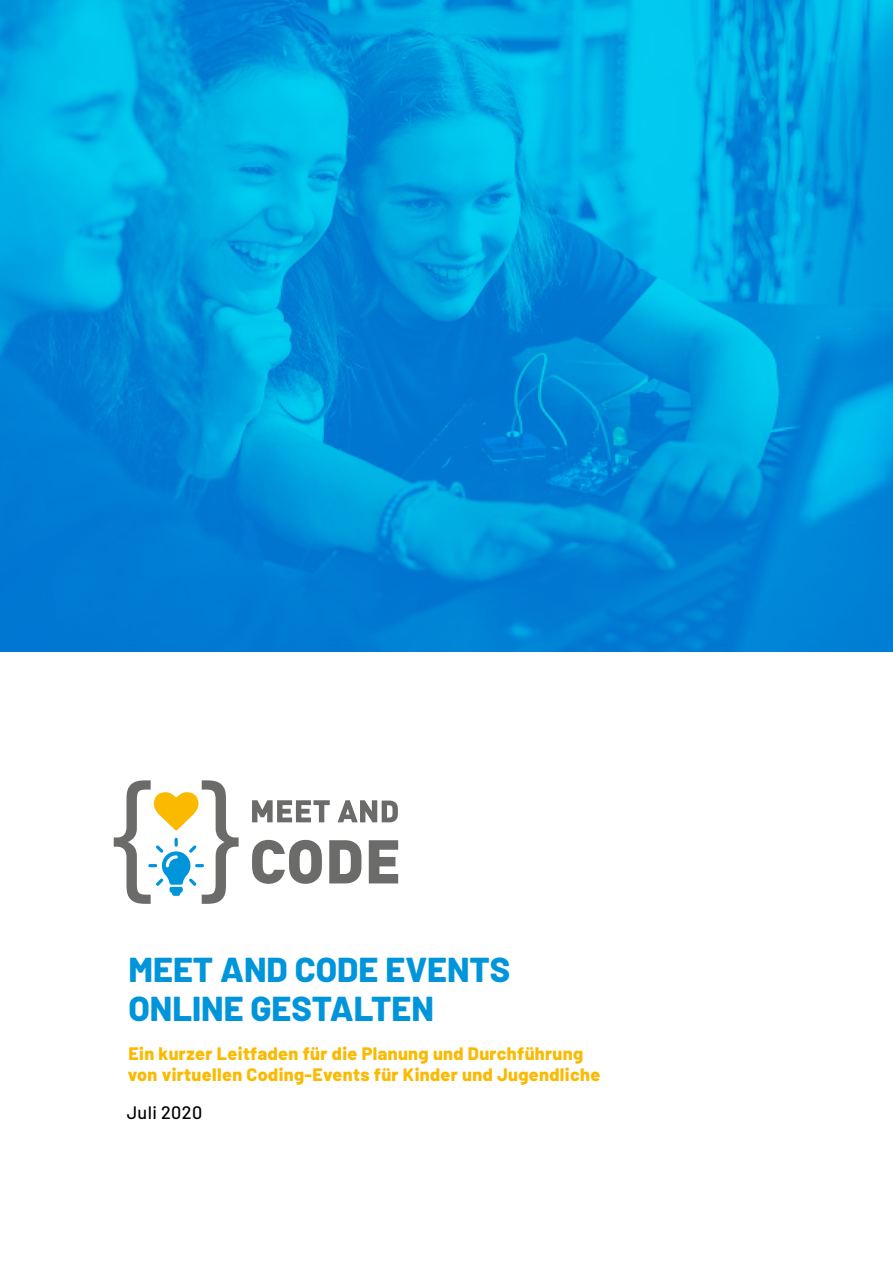
<style>
.page{position:relative;width:893px;height:1263px;background:#fff}
.page>*{position:absolute;margin:0;border:0;box-sizing:border-box;transform-origin:0 0}
.t1{font:800 34.5px/39px "Barlow";color:#0095db}
.t2{font:800 18px/21px "Barlow";letter-spacing:.02em;color:#fbba00}
.t3{font:500 18px "Barlow";letter-spacing:.02em;color:#000}
</style>
<div class="page">
<img style="left:0;top:0;width:893px;height:652px">
<svg style="left:252px;top:800px;width:78px;height:22px"></svg>
<svg style="left:338px;top:800px;width:60px;height:22px"></svg>
<svg style="left:252px;top:840px;width:70px;height:44px"></svg>
<svg style="left:329px;top:840px;width:33px;height:43px"></svg>
<svg style="left:369px;top:840px;width:29px;height:43px"></svg>
<svg style="left:114px;top:780px;width:125px;height:124px"></svg>
<h1 class="t1" style="left:128px;top:950px;width:383px">MEET AND CODE EVENTS<br>ONLINE GESTALTEN</h1>
<p class="t2" style="left:128px;top:1043px;width:474px">Ein kurzer Leitfaden für die Planung und Durchführung von virtuellen Coding-Events für Kinder und Jugendliche</p>
<p class="t3" style="left:127px;top:1101px;width:77px">Juli 2020</p>
</div>
